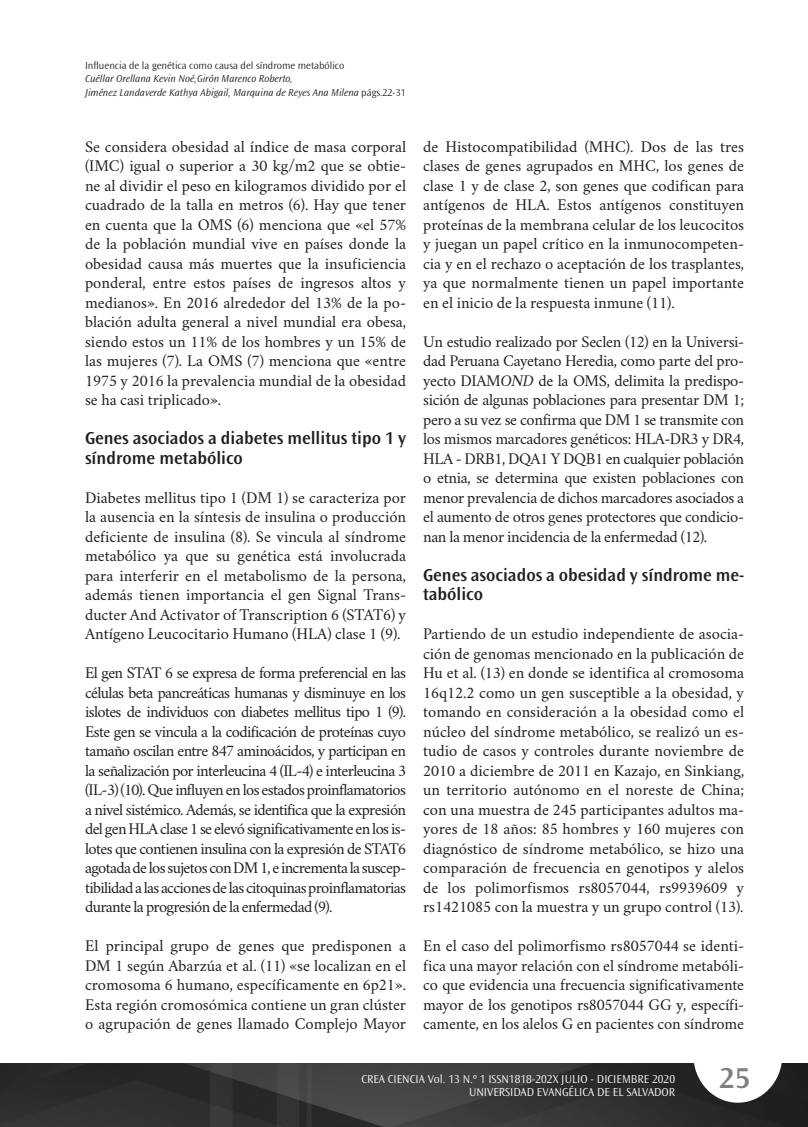
<style>
.page{position:relative;width:808px;height:1127px;background:#fff}
.page>*{position:absolute;margin:0;border:0;box-sizing:border-box;transform-origin:0 0}
.t1{font:600 30px "Ocean Sans Std";color:#7d8184}
.temas{font:600 18px/19.5px "Ocean Sans Std";color:#231f20}
.PARRAFO_GENERAL{font:16.5px/19.5px "Crimson";color:#231f20;text-align:justify}
.t2{font:300 12px/13.5px "Ocean Sans Std";color:#fff;text-align:right}
.t3{font:italic 300 10.5px/13.2px "Ocean Sans Std";color:#231f20}
.t4{font:300 10.5px "Ocean Sans Std";color:#231f20}
.s1{font-style:normal}
.s2{font-style:italic}
</style>
<div class="page">
<img style="left:0;top:1063px;width:808px;height:64px">
<div style="left:693px;top:1008px;width:89px;height:94px;background:#fff;border-radius:50%"></div>
<p class="t4" style="left:85px;top:60px;width:261px">Influencia de la genética como causa del síndrome metabólico</p>
<p class="t3" style="left:85px;top:73px;width:322px">Cuéllar Orellana Kevin Noé,Girón Marenco Roberto,<br>Jiménez Landaverde Kathya Abigail, Marquina de Reyes Ana Milena <span class="s1">págs.22-31</span></p>
<p class="PARRAFO_GENERAL" style="left:85px;top:134px;width:323px">Se considera obesidad al índice de masa corporal (IMC) igual o superior a 30 kg/m2 que se obtie&shy;ne al dividir el peso en kilogramos dividido por el cuadrado de la talla en metros (6). Hay que tener en cuenta que la OMS (6) menciona que «el 57% de la población mundial vive en países donde la obesidad causa más muertes que la insuficiencia ponderal, entre estos países de ingresos altos y medianos». En 2016 alrededor del 13% de la po&shy;blación adulta general a nivel mundial era obesa, siendo estos un 11% de los hombres y un 15% de las mujeres (7). La OMS (7) menciona que «entre 1975 y 2016 la prevalencia mundial de la obesidad se ha casi triplicado».</p>
<p class="temas" style="left:85px;top:429px;width:323px">Genes asociados a diabetes mellitus tipo 1 y síndrome metabólico</p>
<p class="PARRAFO_GENERAL" style="left:85px;top:485px;width:323px">Diabetes mellitus tipo 1 (DM 1) se caracteriza por la ausencia en la síntesis de insulina o producción deficiente de insulina (8). Se vincula al síndrome metabólico ya que su genética está involucrada para interferir en el metabolismo de la persona, además tienen importancia el gen Signal Trans&shy;ducter And Activator of Transcription 6 (STAT6) y Antígeno Leucocitario Humano (HLA) clase 1 (9).</p>
<p class="PARRAFO_GENERAL" style="left:85px;top:661px;width:323px">El gen STAT 6 se expresa de forma preferencial en las células beta pancreáticas humanas y disminuye en los islotes de individuos con diabetes mellitus tipo 1 (9).<br>Este gen se vincula a la codificación de proteínas cuyo tamaño oscilan entre 847 aminoácidos, y participan en la señalización por interleucina 4 (IL-4) e interleucina 3 (IL-3) (10). Que influyen en los estados proinflamatorios a nivel sistémico. Además, se identifica que la expresión del gen HLA clase 1 se elevó significativamente en los is&shy;lotes que contienen insulina con la expresión de STAT6 agotada de los sujetos con DM 1, e incrementa la suscep&shy;tibilidad a las acciones de las citoquinas proinflamatorias durante la progresión de la enfermedad (9).</p>
<p class="PARRAFO_GENERAL" style="left:85px;top:934px;width:323px">El principal grupo de genes que predisponen a DM 1 según Abarzúa et al. (11) «se localizan en el cromosoma 6 humano, específicamente en 6p21».<br>Esta región cromosómica contiene un gran clúster o agrupación de genes llamado Complejo Mayor</p>
<p class="PARRAFO_GENERAL" style="left:423px;top:134px;width:323px">de Histocompatibilidad (MHC). Dos de las tres clases de genes agrupados en MHC, los genes de clase 1 y de clase 2, son genes que codifican para antígenos de HLA. Estos antígenos constituyen proteínas de la membrana celular de los leucocitos y juegan un papel crítico en la inmunocompeten&shy;cia y en el rechazo o aceptación de los trasplantes, ya que normalmente tienen un papel importante en el inicio de la respuesta inmune (11).</p>
<p class="PARRAFO_GENERAL" style="left:423px;top:329px;width:323px">Un estudio realizado por Seclen (12) en la Universi&shy;dad Peruana Cayetano Heredia, como parte del pro&shy;yecto DIAM<span class="s2">OND</span> de la OMS, delimita la predispo&shy;sición de algunas poblaciones para presentar DM 1; pero a su vez se confirma que DM 1 se transmite con los mismos marcadores genéticos: HLA-DR3 y DR4, HLA - DRB1, DQA1 Y DQB1 en cualquier población o etnia, se determina que existen poblaciones con menor prevalencia de dichos marcadores asociados a el aumento de otros genes protectores que condicio&shy;nan la menor incidencia de la enfermedad (12).</p>
<p class="temas" style="left:423px;top:565px;width:323px">Genes asociados a obesidad y síndrome me&shy;tabólico</p>
<p class="PARRAFO_GENERAL" style="left:423px;top:622px;width:323px">Partiendo de un estudio independiente de asocia&shy;ción de genomas mencionado en la publicación de Hu et al. (13) en donde se identifica al cromosoma 16q12.2 como un gen susceptible a la obesidad, y tomando en consideración a la obesidad como el núcleo del síndrome metabólico, se realizó un es&shy;tudio de casos y controles durante noviembre de 2010 a diciembre de 2011 en Kazajo, en Sinkiang, un territorio autónomo en el noreste de China; con una muestra de 245 participantes adultos ma&shy;yores de 18 años: 85 hombres y 160 mujeres con diagnóstico de síndrome metabólico, se hizo una comparación de frecuencia en genotipos y alelos de los polimorfismos rs8057044, rs9939609 y rs1421085 con la muestra y un grupo control (13).</p>
<p class="PARRAFO_GENERAL" style="left:423px;top:934px;width:323px">En el caso del polimorfismo rs8057044 se identi&shy;fica una mayor relación con el síndrome metabóli&shy;co que evidencia una frecuencia significativamente mayor de los genotipos rs8057044 GG y, específi&shy;camente, en los alelos G en pacientes con síndrome</p>
<p class="t2" style="left:361px;top:1072px;width:315px">CREA CIENCIA Vol. 13 N.º 1 ISSN1818-202X JULIO - DICIEMBRE 2020<br>UNIVERSIDAD EVANGÉLICA DE EL SALVADOR</p>
<h1 class="t1" style="left:720px;top:1061px;width:32px">25</h1>
</div>
